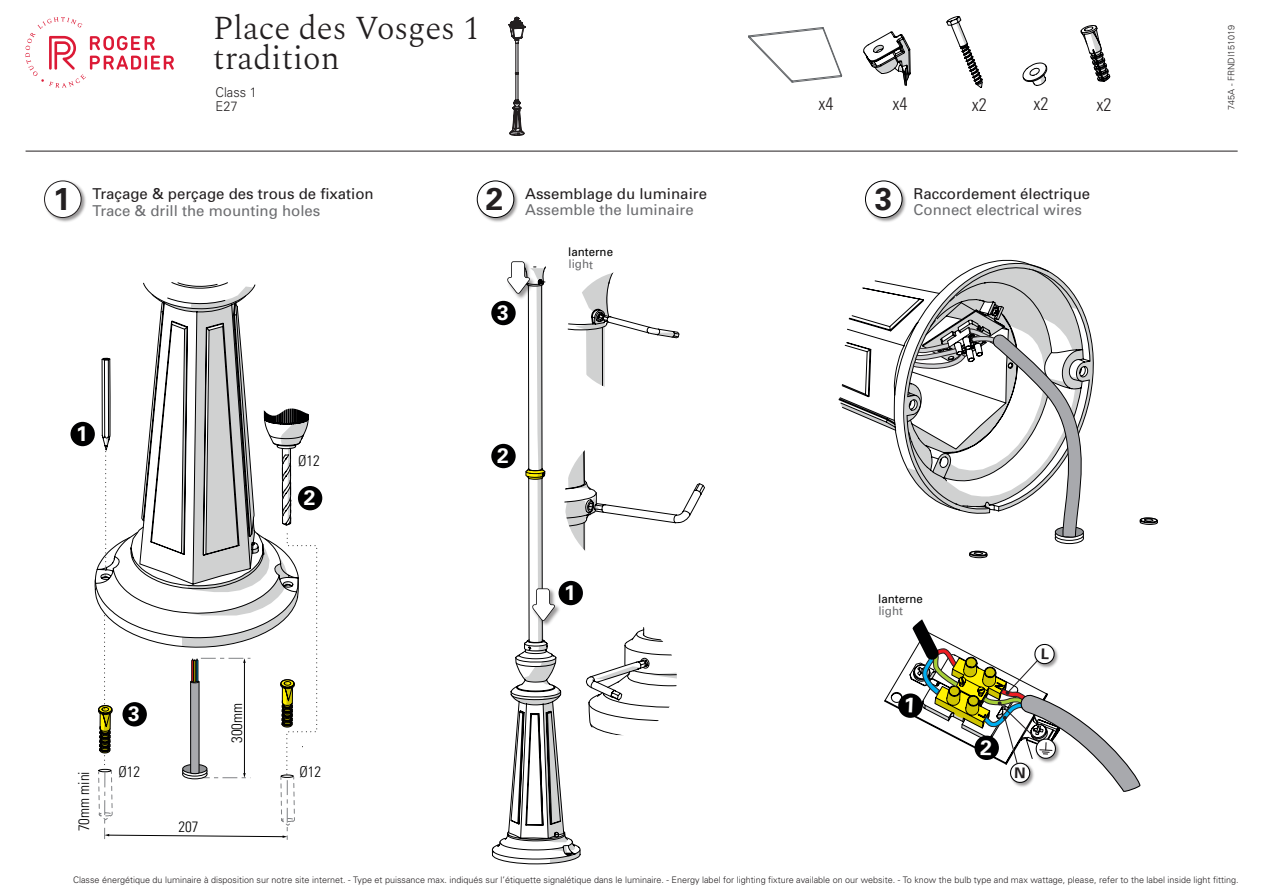
<style>
.page{position:relative;width:1263px;height:893px;background:#fff}
.page>*{position:absolute;margin:0;border:0;box-sizing:border-box;transform-origin:0 0}
.t1{font:300 33px/30px "Spectral";color:#231f20}
.t2{font:700 31.5px "Univers LT Std";color:#231f20}
.t3{font:700 21px "Univers LT Std";color:#fff}
.t4{font:300 condensed 18px "Univers";color:#231f20}
.t5{font:15px/16.4px "Univers";color:#231f20}
.t6{font:15px "Univers";color:#6c6d70}
.t7{font:300 condensed 15px "Univers";color:#000001}
.t8{font:300 13.5px/13.5px "Univers";color:#262324;scale:.95 1}
.t9{font:12px "Univers";letter-spacing:-.005em;color:#000001}
.t10{font:12px "Univers";color:#6c6d70}
.t11{font:300 9px "Univers";color:#231f20}
.t12{font:300 9px "Univers";color:#262324}
.s1{color:#6c6d70}
</style>
<div class="page">
<hr style="left:26px;top:151px;width:1212px;height:1px;background:#231f20">
<svg style="left:25px;top:17px;width:149px;height:71px"></svg>
<svg style="left:946px;top:16px;width:37px;height:72px"></svg>
<svg style="left:1022px;top:62px;width:25px;height:24px"></svg>
<svg style="left:1080px;top:25px;width:31px;height:57px"></svg>
<svg style="left:863px;top:31px;width:48px;height:55px"></svg>
<svg style="left:748px;top:27px;width:94px;height:56px"></svg>
<svg style="left:509px;top:17px;width:17px;height:119px"></svg>
<svg style="left:95px;top:283px;width:161px;height:321px"></svg>
<div style="left:70px;top:422px;width:25px;height:24px;background:#000001;border-radius:50%"></div>
<div style="left:298px;top:486px;width:24px;height:24px;background:#000001;border-radius:50%"></div>
<svg style="left:98px;top:357px;width:220px;height:483px"></svg>
<svg style="left:491px;top:261px;width:214px;height:604px"></svg>
<svg style="left:1139px;top:517px;width:19px;height:8px"></svg>
<svg style="left:969px;top:550px;width:19px;height:8px"></svg>
<svg style="left:841px;top:259px;width:253px;height:220px"></svg>
<svg style="left:1055px;top:533px;width:28px;height:11px"></svg>
<div style="left:1055px;top:533px;width:29px;height:11px;border:1px solid #000001;border-radius:50%"></div>
<svg style="left:1055px;top:530px;width:28px;height:10px"></svg>
<div style="left:1055px;top:529px;width:29px;height:12px;border:1px solid #000001;border-radius:50%"></div>
<svg style="left:913px;top:328px;width:176px;height:210px"></svg>
<div style="left:559px;top:245px;width:58px;height:27px;background:#fff"></div>
<img style="left:44px;top:181px;width:42px;height:41px">
<div style="left:45px;top:181px;width:36px;height:37px;background:#fff;border-radius:50%"></div>
<div style="left:44px;top:180px;width:38px;height:38px;border:1px solid #231f20;border-radius:50%"></div>
<img style="left:865px;top:180px;width:41px;height:42px">
<div style="left:865px;top:181px;width:37px;height:37px;background:#fff;border-radius:50%"></div>
<div style="left:865px;top:181px;width:37px;height:37px;border:1px solid #000001;border-radius:50%"></div>
<img style="left:476px;top:180px;width:42px;height:42px">
<div style="left:477px;top:181px;width:37px;height:37px;background:#fff;border-radius:50%"></div>
<div style="left:477px;top:181px;width:37px;height:37px;border:1px solid #000001;border-radius:50%"></div>
<svg style="left:884px;top:619px;width:257px;height:173px"></svg>
<h1 class="t1" style="left:213px;top:14px;width:268px">Place des Vosges 1 tradition</h1>
<h3 class="t8" style="left:216px;top:85px;width:45px">Class 1<br>E27</h3>
<h2 class="t2" style="left:53px;top:180px;width:19px">1</h2>
<h3 class="t5" style="left:93px;top:186px;width:283px">Traçage &amp; perçage des trous de fixation</h3>
<h3 class="t6" style="left:93px;top:202px;width:229px">Trace &amp; drill the mounting holes</h3>
<h3 class="t5" style="left:486px;top:185px;width:223px;text-indent:39px">Assemblage du luminaire<br><sup>2</sup> <span class="s1">Assemble the luminaire</span></h3>
<h3 class="t3" style="left:497px;top:300px;width:13px">3</h3>
<h3 class="t9" style="left:568px;top:245px;width:46px">lanterne</h3>
<h3 class="t10" style="left:568px;top:257px;width:26px">light</h3>
<h3 class="t3" style="left:76px;top:421px;width:13px">1</h3>
<h3 class="t7" style="left:298px;top:452px;width:23px">Ø12</h3>
<h3 class="t3" style="left:304px;top:485px;width:13px">2</h3>
<h3 class="t7" style="left:75px;top:831px;width:62px;rotate:-90deg">70mm mini</h3>
<h3 class="t3" style="left:128px;top:702px;width:13px">3</h3>
<h3 class="t7" style="left:228px;top:743px;width:42px;rotate:-90deg">300mm</h3>
<h3 class="t7" style="left:119px;top:763px;width:23px">Ø12</h3>
<h3 class="t7" style="left:300px;top:763px;width:23px">Ø12</h3>
<h3 class="t7" style="left:179px;top:818px;width:22px">207</h3>
<h3 class="t3" style="left:497px;top:443px;width:13px">2</h3>
<h3 class="t3" style="left:564px;top:580px;width:13px">1</h3>
<h3 class="t4" style="left:818px;top:93px;width:16px">x4</h3>
<h3 class="t4" style="left:892px;top:93px;width:16px">x4</h3>
<h3 class="t4" style="left:972px;top:93px;width:16px">x2</h3>
<h3 class="t4" style="left:1034px;top:93px;width:16px">x2</h3>
<h3 class="t4" style="left:1097px;top:93px;width:16px">x2</h3>
<h3 class="t5" style="left:875px;top:185px;width:217px;text-indent:39px">Raccordement électrique<br><sup>3</sup> <span class="s1">Connect electrical wires</span></h3>
<h3 class="t9" style="left:878px;top:592px;width:46px">lanterne</h3>
<h3 class="t10" style="left:878px;top:604px;width:26px">light</h3>
<p class="t12" style="left:1226px;top:110px;width:87px;rotate:-90deg">745A - FRNDI151019</p>
<p class="t11" style="left:73px;top:874px;width:1167px">Classe énergétique du luminaire à disposition sur notre site internet. - Type et puissance max. indiqués sur l’étiquette signalétique dans le luminaire. - Energy label for lighting fixture available on our website. - To know the bulb type and max wattage, please, refer to the label inside light fitting.</p>
</div>
